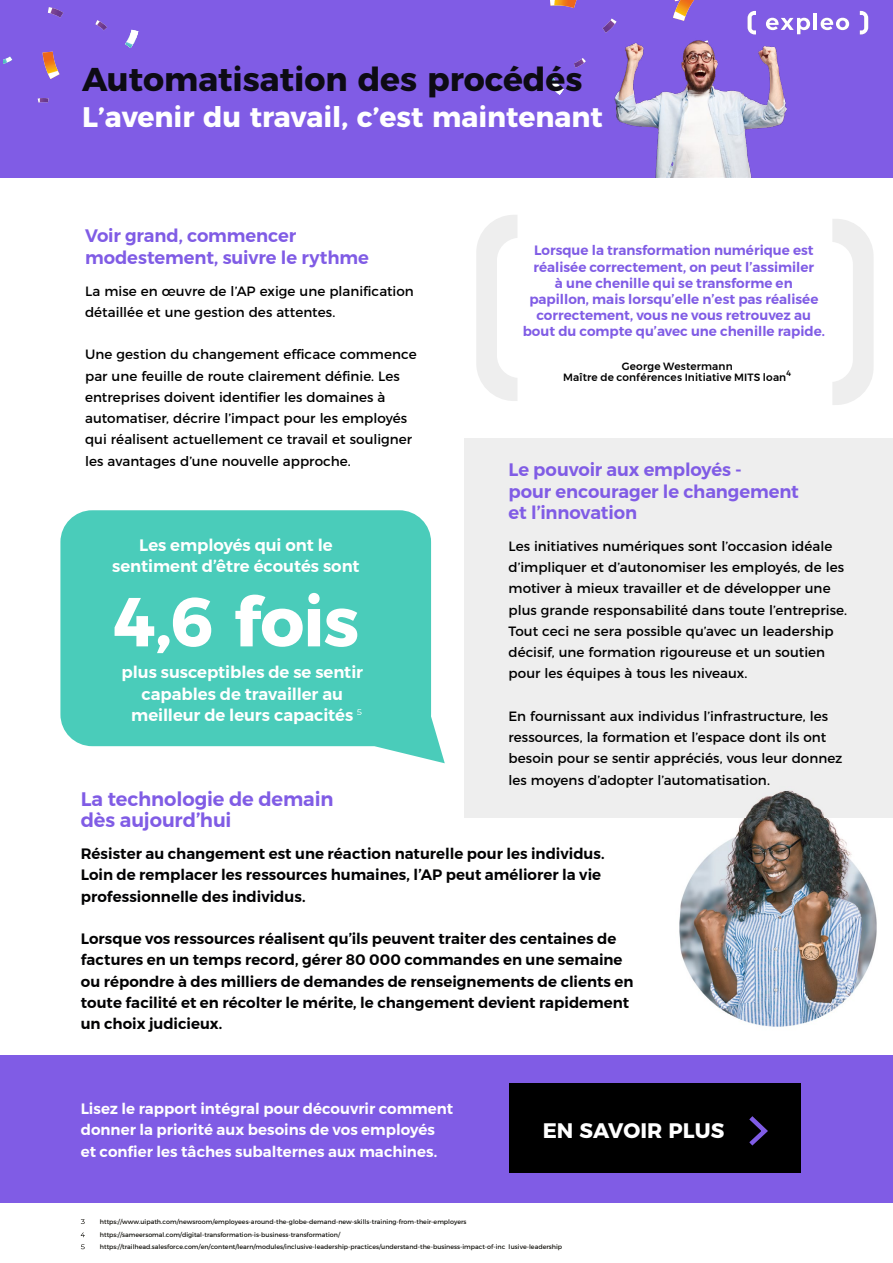
<style>
.page{position:relative;width:893px;height:1263px;background:#fff}
.page>*{position:absolute;margin:0;border:0;box-sizing:border-box;transform-origin:0 0}
.t1{font:700 69px "Montserrat";color:#fff}
.t2{font:700 33px "Montserrat";color:#0d0b14}
.t3{font:700 28.2px "Montserrat";color:#fff}
.t4{font:700 21px "Montserrat";color:#fff}
.t5{font:600 19.5px/21.3px "Montserrat";letter-spacing:-.01em;color:#805ce5}
.t6{font:600 18px/21.3px "Montserrat";letter-spacing:-.005em;color:#805ce5}
.t7{font:600 16.5px/21.3px "Montserrat";letter-spacing:-.005em;color:#fff;text-align:center}
.t8{font:600 15px/21.3px "Montserrat";color:#020203}
.t9{font:600 15px/21.3px "Montserrat";color:#fff}
.t10{font:13.5px/21.3px "Montserrat";color:#000}
.t11{font:600 13.5px/16.2px "Montserrat";color:#805ce5;text-align:center}
.t12{font:500 10.5px/10.6px "Montserrat";letter-spacing:.015em;color:#000;text-align:center}
.t13{font:6.3px/12.6px "Montserrat";color:#12110c}
</style>
<div class="page">
<div style="left:465px;top:438px;width:428px;height:379px;background:#eee"></div>
<svg style="left:476px;top:215px;width:41px;height:186px"></svg>
<svg style="left:832px;top:219px;width:42px;height:186px"></svg>
<svg style="left:81px;top:1232px;width:4px;height:5px"></svg>
<svg style="left:81px;top:1219px;width:4px;height:5px"></svg>
<svg style="left:81px;top:1244px;width:4px;height:5px"></svg>
<img style="left:634px;top:790px;width:259px;height:237px">
<svg style="left:634px;top:975px;width:2px;height:15px"></svg>
<img style="left:634px;top:996px;width:9px;height:15px">
<div style="left:60px;top:510px;width:371px;height:236px;background:#4accba;border-radius:32px"></div>
<svg style="left:357px;top:709px;width:5px;height:6px"></svg>
<div style="left:0;top:1055px;width:893px;height:147px;background:#805ce5"></div>
<div style="left:0;top:0;width:893px;height:178px;background:#805ce5"></div>
<img style="left:547px;top:78px;width:17px;height:17px">
<img style="left:550px;top:0;width:26px;height:8px">
<img style="left:674px;top:0;width:20px;height:10px">
<svg style="left:3px;top:56px;width:9px;height:8px"></svg>
<img style="left:125px;top:30px;width:13px;height:18px">
<img style="left:43px;top:52px;width:17px;height:27px">
<img style="left:48px;top:7px;width:15px;height:11px">
<svg style="left:95px;top:20px;width:12px;height:10px"></svg>
<svg style="left:38px;top:98px;width:11px;height:5px"></svg>
<svg style="left:860px;top:11px;width:8px;height:24px"></svg>
<svg style="left:826px;top:18px;width:23px;height:12px"></svg>
<img style="left:574px;top:10px;width:252px;height:167px">
<div style="left:509px;top:1084px;width:292px;height:89px;background:#000"></div>
<svg style="left:749px;top:1116px;width:19px;height:30px"></svg>
<h2 class="t2" style="left:82px;top:52px;width:502px">Automatisation des procédés</h2>
<h3 class="t3" style="left:82px;top:94px;width:522px">L’avenir du travail, c’est maintenant</h3>
<h3 class="t6" style="left:85px;top:225px;width:285px">Voir grand, commencer modestement, suivre le rythme</h3>
<p class="t10" style="left:85px;top:279px;width:330px">La mise en œuvre de l’AP exige une planification détaillée et une gestion des attentes.</p>
<p class="t10" style="left:85px;top:343px;width:333px">Une gestion du changement efficace commence par une feuille de route clairement définie. Les entreprises doivent identifier les domaines à automatiser, décrire l’impact pour les employés qui réalisent actuellement ce travail et souligner les avantages d’une nouvelle approche.</p>
<p class="t7" style="left:112px;top:534px;width:249px">Les employés qui ont le sentiment d’être écoutés sont</p>
<h1 class="t1" style="left:113px;top:565px;width:248px">4,6 fois</h1>
<p class="t7" style="left:122px;top:662px;width:243px">plus susceptibles de se sentir capables de travailler au meilleur de leurs capacités</p>
<p class="t11" style="left:523px;top:242px;width:304px">Lorsque la transformation numérique est réalisée correctement, on peut l’assimiler<br>à une chenille qui se transforme en<br>papillon, mais lorsqu’elle n’est pas réalisée correctement, vous ne vous retrouvez au bout du compte qu’avec une chenille rapide.</p>
<p class="t12" style="left:563px;top:361px;width:230px">George Westermann<br>Maître de conférences Initiative MITS loan<sup>4</sup></p>
<h3 class="t6" style="left:508px;top:459px;width:292px">Le pouvoir aux employés -<br>pour encourager le changement et l’innovation</h3>
<p class="t10" style="left:508px;top:534px;width:340px">Les initiatives numériques sont l’occasion idéale d’impliquer et d’autonomiser les employés, de les motiver à mieux travailler et de développer une plus grande responsabilité dans toute l’entreprise.<br>Tout ceci ne sera possible qu’avec un leadership décisif, une formation rigoureuse et un soutien pour les équipes à tous les niveaux.</p>
<p class="t10" style="left:508px;top:704px;width:335px">En fournissant aux individus l’infrastructure, les ressources, la formation et l’espace dont ils ont besoin pour se sentir appréciés, vous leur donnez les moyens d’adopter l’automatisation.</p>
<h3 class="t5" style="left:81px;top:788px;width:254px">La technologie de demain dès aujourd’hui</h3>
<p class="t8" style="left:81px;top:843px;width:525px">Résister au changement est une réaction naturelle pour les individus.<br>Loin de remplacer les ressources humaines, l’AP peut améliorer la vie professionnelle des individus.</p>
<p class="t8" style="left:81px;top:928px;width:554px">Lorsque vos ressources réalisent qu’ils peuvent traiter des centaines de factures en un temps record, gérer 80 000 commandes en une semaine ou répondre à des milliers de demandes de renseignements de clients en toute facilité et en récolter le mérite, le changement devient rapidement un choix judicieux.</p>
<p class="t9" style="left:81px;top:1098px;width:374px">Lisez le rapport intégral pour découvrir comment donner la priorité aux besoins de vos employés et confier les tâches subalternes aux machines.</p>
<h3 class="t4" style="left:543px;top:1113px;width:183px">EN SAVOIR PLUS</h3>
<p class="t13" style="left:100px;top:1215px;width:464px">https://www.uipath.com/newsroom/employees-around-the-globe-demand-new-skills-training-from-their-employers https://sameersomal.com/digital-transformation-is-business-transformation/ https://trailhead.salesforce.com/en/content/learn/modules/inclusive-leadership-practices/understand-the-business-impact-of-inc lusive-leadership</p>
</div>
